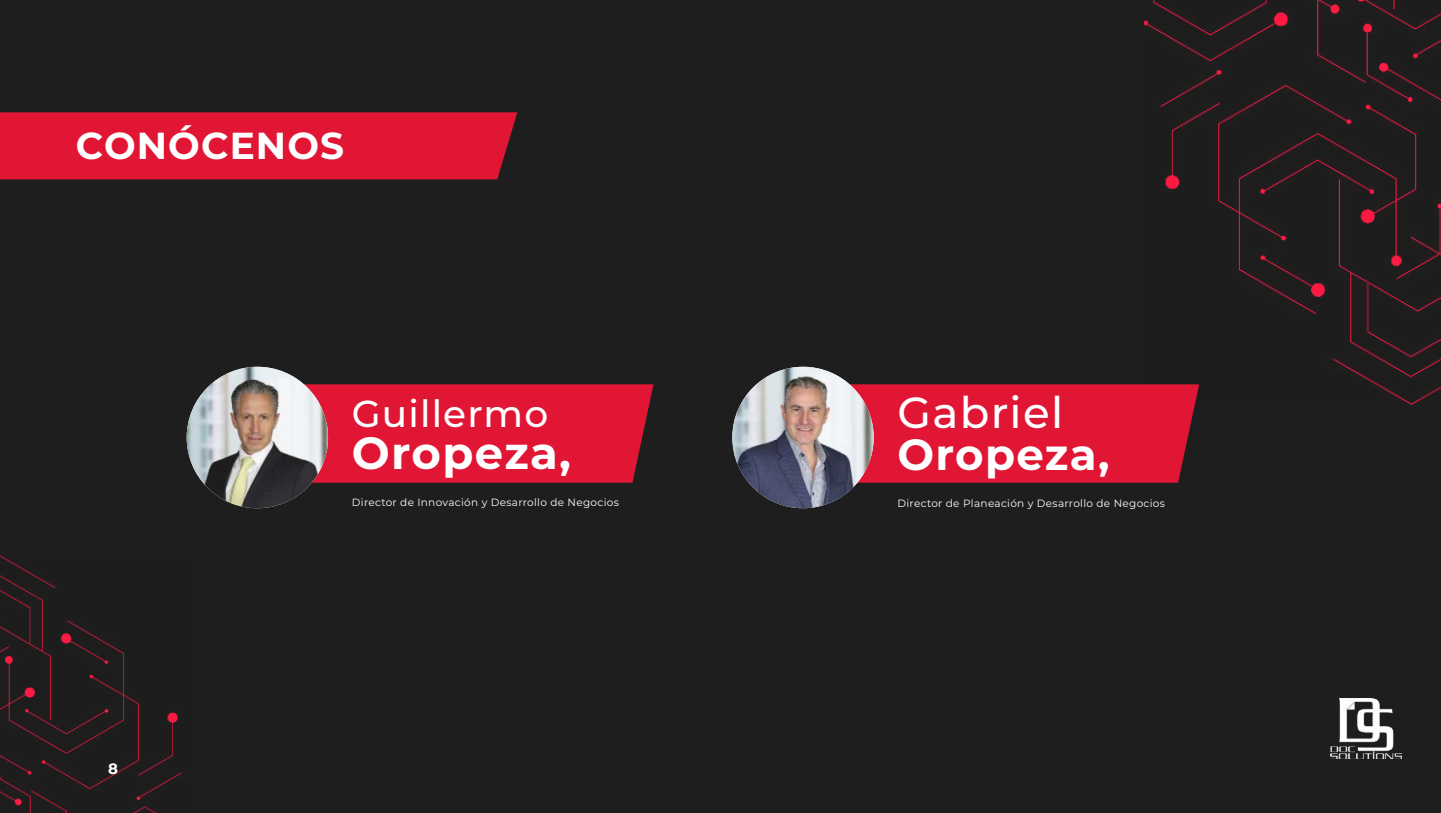
<style>
.page{position:relative;width:1441px;height:813px;background:#fff}
.page>*{position:absolute;margin:0;border:0;box-sizing:border-box;transform-origin:0 0}
.t1{font:700 45px "Montserrat";letter-spacing:.03em;color:#fff}
.t2{font:700 43.5px "Montserrat";letter-spacing:.03em;color:#fff}
.t3{font:500 43.5px "Montserrat";letter-spacing:.03em;color:#fff}
.t4{font:700 37.5px "Montserrat";letter-spacing:.03em;color:#fff}
.t5{font:500 37.5px "Montserrat";letter-spacing:.03em;color:#fff}
.t6{font:700 15px "Montserrat";color:#fff}
.t7{font:10.5px "Montserrat";letter-spacing:.03em;color:#fff}
</style>
<div class="page">
<div style="left:0;top:0;width:1440px;height:812px;background:#1e1e1e"></div>
<div style="left:0;top:112px;width:517px;height:67px;background:#e11635"></div>
<div style="left:305px;top:384px;width:348px;height:98px;background:#e11635"></div>
<img style="left:187px;top:366px;width:141px;height:142px;border-radius:71px">
<div style="left:850px;top:384px;width:345px;height:98px;background:#e11635"></div>
<img style="left:732px;top:366px;width:141px;height:142px;border-radius:71px">
<img style="left:1143px;top:0;width:297px;height:404px">
<img style="left:0;top:555px;width:182px;height:257px">
<img style="left:1330px;top:698px;width:71px;height:60px">
<h3 class="t4" style="left:76px;top:119px;width:270px">CONÓCENOS</h3>
<h3 class="t5" style="left:352px;top:387px;width:198px">Guillermo</h3>
<h1 class="t1" style="left:352px;top:420px;width:221px">Oropeza,</h1>
<p class="t7" style="left:352px;top:495px;width:268px">Director de Innovación y Desarrollo de Negocios</p>
<h3 class="t6" style="left:108px;top:757px;width:11px">8</h3>
<h2 class="t3" style="left:897px;top:382px;width:167px">Gabriel</h2>
<h2 class="t2" style="left:897px;top:423px;width:213px">Oropeza,</h2>
<p class="t7" style="left:897px;top:496px;width:269px">Director de Planeación y Desarrollo de Negocios</p>
</div>
